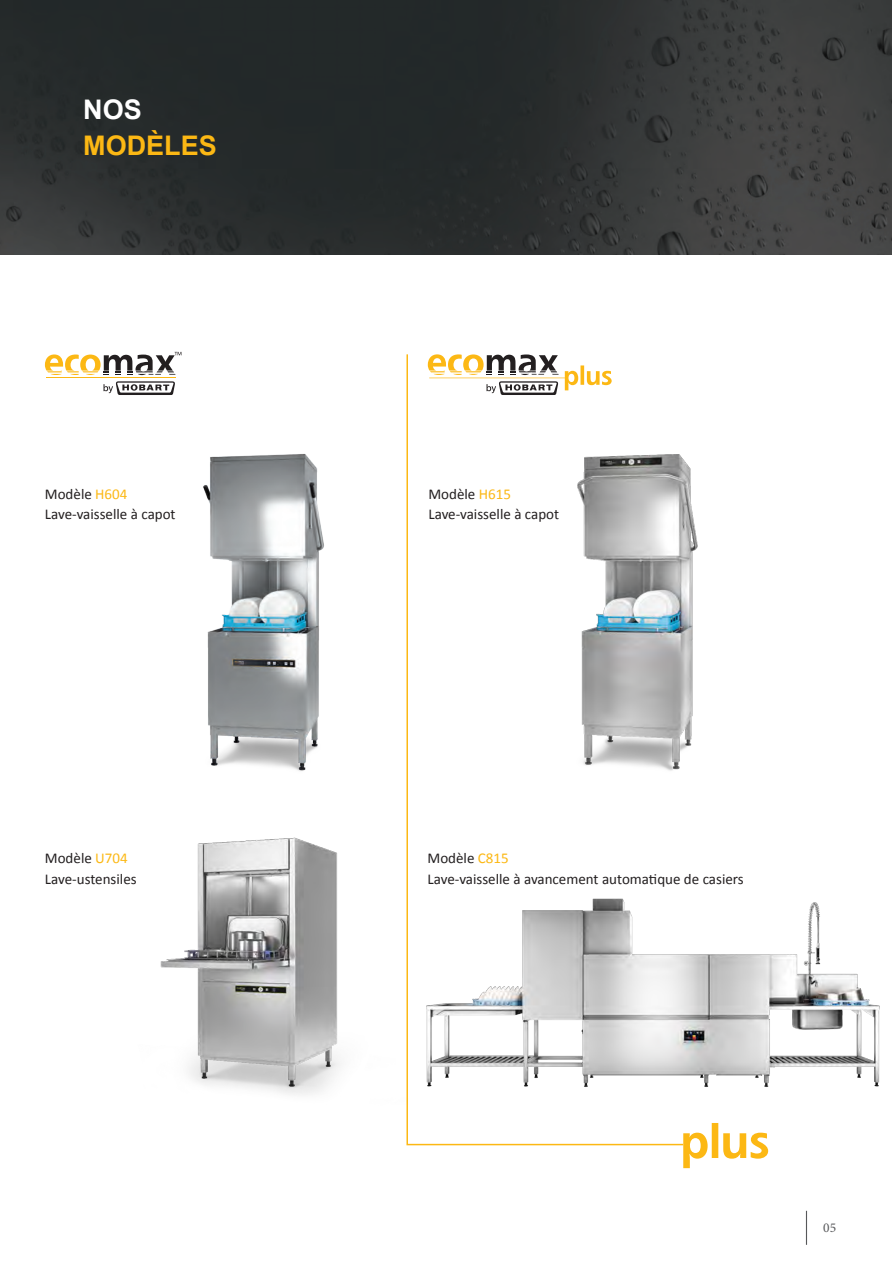
<style>
.page{position:relative;width:892px;height:1261px;background:#fff}
.page>*{position:absolute;margin:0;border:0;box-sizing:border-box;transform-origin:0 0}
.t1{font:700 27px "Arial";color:#fcb814}
.t2{font:700 27px "Arial";color:#fff}
.t3{font:15px/20.2px "Calibri";color:#231f20}
.t4{font:13.5px "Minion Pro";color:#57585a}
.s1{color:#fcb814}
</style>
<div class="page">
<img style="left:0;top:0;width:891px;height:254px">
<hr style="left:805px;top:1210px;width:2px;height:35px;background:#57585a">
<svg style="left:683px;top:1123px;width:85px;height:45px"></svg>
<svg style="left:406px;top:354px;width:278px;height:792px"></svg>
<img style="left:203px;top:454px;width:121px;height:317px">
<img style="left:408px;top:823px;width:472px;height:295px">
<img style="left:160px;top:802px;width:248px;height:317px">
<hr style="left:46px;top:378px;width:129px;height:1px;background:#fcb814">
<svg style="left:103px;top:381px;width:72px;height:14px"></svg>
<svg style="left:45px;top:352px;width:136px;height:23px"></svg>
<svg style="left:428px;top:354px;width:183px;height:41px"></svg>
<img style="left:528px;top:446px;width:170px;height:338px">
<h1 class="t2" style="left:83px;top:92px;width:60px">NOS</h1>
<h1 class="t1" style="left:83px;top:128px;width:135px">MODÈLES</h1>
<p class="t3" style="left:45px;top:484px;width:132px">Modèle <span class="s1">H604<br></span>Lave-vaisselle à capot</p>
<p class="t3" style="left:428px;top:484px;width:132px">Modèle <span class="s1">H615<br></span>Lave-vaisselle à capot</p>
<p class="t3" style="left:45px;top:848px;width:93px">Modèle <span class="s1">U704<br></span>Lave-ustensiles</p>
<p class="t3" style="left:427px;top:848px;width:318px">Modèle <span class="s1">C815<br></span>Lave-vaisselle à avancement automatique de casiers</p>
<p class="t4" style="left:823px;top:1219px;width:14px">05</p>
</div>
